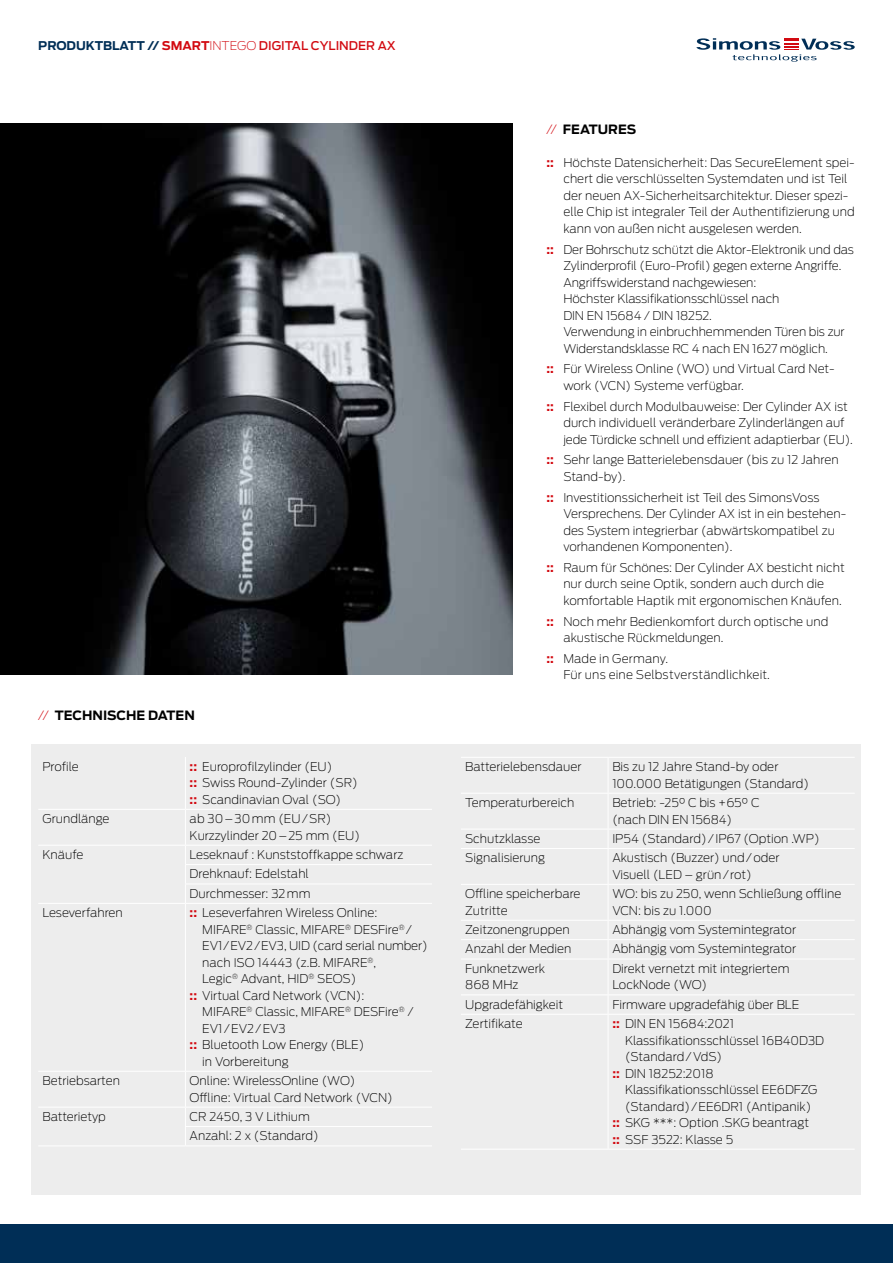
<style>
.page{position:relative;width:893px;height:1263px;background:#fff}
.page>*{position:absolute;margin:0;border:0;box-sizing:border-box;transform-origin:0 0}
.t1{font:700 12.75px "Antenna";color:#000}
.t2{font:200 12px/16.5px "Antenna";color:#000}
.t3{font:500 12px "Antenna";color:#d20a11}
.s1{font-weight:700;color:#002e56}
.s2{font-weight:700}
.s3{font-weight:200}
.s4{font-weight:200;color:#d20a11}
.s5{font-weight:700;color:#d20a11}
</style>
<div class="page">
<div style="left:0;top:1225px;width:893px;height:38px;background:#002e56"></div>
<div style="left:31px;top:744px;width:830px;height:451px;background:#ededed"></div>
<hr style="left:38px;top:809px;width:147px;height:1px;background:#fff">
<hr style="left:185px;top:809px;width:247px;height:1px;background:#fff">
<hr style="left:38px;top:845px;width:147px;height:1px;background:#fff">
<hr style="left:185px;top:845px;width:247px;height:1px;background:#fff">
<hr style="left:185px;top:864px;width:247px;height:1px;background:#fff">
<hr style="left:185px;top:883px;width:247px;height:1px;background:#fff">
<hr style="left:38px;top:903px;width:147px;height:1px;background:#fff">
<hr style="left:185px;top:903px;width:247px;height:1px;background:#fff">
<hr style="left:38px;top:1071px;width:147px;height:1px;background:#fff">
<hr style="left:185px;top:1071px;width:247px;height:1px;background:#fff">
<hr style="left:38px;top:1107px;width:147px;height:1px;background:#fff">
<hr style="left:185px;top:1107px;width:247px;height:1px;background:#fff">
<hr style="left:185px;top:1126px;width:247px;height:1px;background:#fff">
<hr style="left:38px;top:1145px;width:147px;height:1px;background:#fff">
<hr style="left:185px;top:1145px;width:247px;height:1px;background:#fff">
<hr style="left:185px;top:757px;width:1px;height:52px;background:#fff">
<hr style="left:185px;top:810px;width:1px;height:35px;background:#fff">
<svg style="left:185px;top:846px;width:1px;height:57px"></svg>
<hr style="left:185px;top:904px;width:1px;height:167px;background:#fff">
<hr style="left:185px;top:1072px;width:1px;height:35px;background:#fff">
<svg style="left:185px;top:1108px;width:1px;height:37px"></svg>
<hr style="left:461px;top:757px;width:147px;height:1px;background:#fff">
<hr style="left:608px;top:757px;width:247px;height:1px;background:#fff">
<hr style="left:461px;top:793px;width:147px;height:1px;background:#fff">
<hr style="left:608px;top:793px;width:247px;height:1px;background:#fff">
<hr style="left:461px;top:829px;width:147px;height:1px;background:#fff">
<hr style="left:608px;top:829px;width:247px;height:1px;background:#fff">
<hr style="left:461px;top:848px;width:147px;height:1px;background:#fff">
<hr style="left:608px;top:848px;width:247px;height:1px;background:#fff">
<hr style="left:461px;top:884px;width:147px;height:1px;background:#fff">
<hr style="left:608px;top:884px;width:247px;height:1px;background:#fff">
<hr style="left:461px;top:920px;width:147px;height:1px;background:#fff">
<hr style="left:608px;top:920px;width:247px;height:1px;background:#fff">
<hr style="left:461px;top:939px;width:147px;height:1px;background:#fff">
<hr style="left:608px;top:939px;width:247px;height:1px;background:#fff">
<hr style="left:461px;top:959px;width:147px;height:1px;background:#fff">
<hr style="left:608px;top:959px;width:247px;height:1px;background:#fff">
<hr style="left:461px;top:1014px;width:147px;height:1px;background:#fff">
<hr style="left:608px;top:1014px;width:247px;height:1px;background:#fff">
<hr style="left:461px;top:1149px;width:147px;height:1px;background:#fff">
<hr style="left:608px;top:1149px;width:247px;height:1px;background:#fff">
<hr style="left:608px;top:758px;width:1px;height:35px;background:#fff">
<hr style="left:608px;top:793px;width:1px;height:36px;background:#fff">
<hr style="left:608px;top:849px;width:1px;height:35px;background:#fff">
<hr style="left:608px;top:885px;width:1px;height:35px;background:#fff">
<hr style="left:608px;top:959px;width:1px;height:35px;background:#fff">
<hr style="left:608px;top:1015px;width:1px;height:134px;background:#fff">
<hr style="left:461px;top:994px;width:147px;height:1px;background:#fff">
<hr style="left:608px;top:994px;width:247px;height:1px;background:#fff">
<svg style="left:696px;top:38px;width:159px;height:24px"></svg>
<img style="left:0;top:123px;width:512px;height:551px">
<p class="t3" style="left:38px;top:37px;width:359px"><span class="s1">PRODUKTBLATT //</span> <span class="s2">SMART</span><span class="s3">INTEGO</span> DIGITAL CYLINDER AX</p>
<p class="t1" style="left:38px;top:707px;width:158px"><span class="s4">//</span> TECHNISCHE DATEN</p>
<p class="t2" style="left:43px;top:758px;width:38px">Profile</p>
<p class="t2" style="left:190px;top:758px;width:169px"><span class="s5">::</span> Europrofilzylinder (EU)<br><span class="s5">::</span> Swiss Round-Zylinder (SR) <span class="s5">::</span> Scandinavian Oval (SO)</p>
<p class="t2" style="left:43px;top:810px;width:68px">Grundlänge</p>
<p class="t2" style="left:190px;top:810px;width:172px">ab 30–30mm (EU/SR)<br>Kurzzylinder 20–25 mm (EU)</p>
<p class="t2" style="left:43px;top:846px;width:42px">Knäufe</p>
<p class="t2" style="left:190px;top:845px;width:215px;line-height:19.4px">Leseknauf : Kunststoffkappe schwarz<br>Drehknauf: Edelstahl<br>Durchmesser: 32mm</p>
<p class="t2" style="left:43px;top:904px;width:82px">Leseverfahren</p>
<p class="t2" style="left:190px;top:904px;width:189px"><span class="s5">::</span> Leseverfahren Wireless Online:</p>
<p class="t2" style="left:202px;top:921px;width:211px">MIFARE<sup>®</sup> Classic, MIFARE<sup>®</sup> DESFire<sup>®</sup> /</p>
<p class="t2" style="left:202px;top:937px;width:227px">EV1/EV2/EV3, UID (card serial number)</p>
<p class="t2" style="left:202px;top:954px;width:175px">nach ISO 14443 (z.B. MIFARE<sup>®</sup>,</p>
<p class="t2" style="left:202px;top:970px;width:156px">Legic<sup>®</sup> Advant, HID<sup>®</sup> SEOS)</p>
<p class="t2" style="left:190px;top:987px;width:176px"><span class="s5">::</span> Virtual Card Network (VCN):</p>
<p class="t2" style="left:202px;top:1003px;width:212px">MIFARE<sup>®</sup> Classic, MIFARE<sup>®</sup> DESFire<sup>®</sup> /</p>
<p class="t2" style="left:202px;top:1020px;width:85px">EV1 /EV2/EV3</p>
<p class="t2" style="left:190px;top:1036px;width:176px"><span class="s5">::</span> Bluetooth Low Energy (BLE)</p>
<p class="t2" style="left:202px;top:1053px;width:88px">in Vorbereitung</p>
<p class="t2" style="left:43px;top:1072px;width:79px">Betriebsarten</p>
<p class="t2" style="left:190px;top:1072px;width:205px">Online: WirelessOnline (WO)<br>Offline: Virtual Card Network (VCN)</p>
<p class="t2" style="left:43px;top:1108px;width:65px">Batterietyp</p>
<p class="t2" style="left:190px;top:1106px;width:131px;line-height:19.4px">CR 2450, 3 V Lithium<br>Anzahl: 2 x (Standard)</p>
<p class="t1" style="left:546px;top:120px;width:91px"><span class="s4">//</span> FEATURES</p>
<p class="t2" style="left:563px;top:154px;width:293px;text-indent:-17px"><span class="s5">::</span> Höchste Datensicherheit: Das SecureElement spei&shy;chert die verschlüsselten Systemdaten und ist Teil der neuen AX-Sicherheitsarchitektur. Dieser spezi&shy;elle Chip ist integraler Teil der Authentifizierung und kann von außen nicht ausgelesen werden.</p>
<p class="t2" style="left:563px;top:241px;width:292px;text-indent:-17px"><span class="s5">::</span> Der Bohrschutz schützt die Aktor-Elektronik und das Zylinderprofil (Euro-Profil) gegen externe Angriffe.<br>Angriffswiderstand nachgewiesen:<br>Höchster Klassifikationsschlüssel nach<br>DIN EN 15684 / DIN 18252.<br>Verwendung in einbruchhemmenden Türen bis zur Widerstandsklasse RC 4 nach EN 1627 möglich.</p>
<p class="t2" style="left:563px;top:360px;width:273px;text-indent:-17px"><span class="s5">::</span> Für Wireless Online (WO) und Virtual Card Net&shy;work (VCN) Systeme verfügbar.</p>
<p class="t2" style="left:563px;top:398px;width:291px;text-indent:-17px"><span class="s5">::</span> Flexibel durch Modulbauweise: Der Cylinder AX ist durch individuell veränderbare Zylinderlängen auf jede Türdicke schnell und effizient adaptierbar (EU).</p>
<p class="t2" style="left:563px;top:451px;width:277px;text-indent:-17px"><span class="s5">::</span> Sehr lange Batterielebensdauer (bis zu 12 Jahren<br>Stand-by).</p>
<p class="t2" style="left:563px;top:489px;width:284px;text-indent:-17px"><span class="s5">::</span> Investitionssicherheit ist Teil des SimonsVoss Versprechens. Der Cylinder AX ist in ein bestehen&shy;des System integrierbar (abwärtskompatibel zu vorhandenen Komponenten).</p>
<p class="t2" style="left:563px;top:559px;width:283px;text-indent:-17px"><span class="s5">::</span> Raum für Schönes: Der Cylinder AX besticht nicht nur durch seine Optik, sondern auch durch die komfortable Haptik mit ergonomischen Knäufen.</p>
<p class="t2" style="left:563px;top:613px;width:266px;text-indent:-17px"><span class="s5">::</span> Noch mehr Bedienkomfort durch optische und akustische Rückmeldungen.</p>
<p class="t2" style="left:563px;top:650px;width:208px;text-indent:-17px"><span class="s5">::</span> Made in Germany.<br>Für uns eine Selbstverständlichkeit.</p>
<p class="t2" style="left:465px;top:758px;width:118px">Batterielebensdauer</p>
<p class="t2" style="left:612px;top:758px;width:198px">Bis zu 12 Jahre Stand-by oder<br>100.000 Betätigungen (Standard)</p>
<p class="t2" style="left:465px;top:794px;width:111px">Temperaturbereich</p>
<p class="t2" style="left:612px;top:794px;width:149px">Betrieb: -25° C bis +65° C (nach DIN EN 15684)</p>
<p class="t2" style="left:465px;top:830px;width:77px">Schutzklasse</p>
<p class="t2" style="left:612px;top:830px;width:209px">IP54 (Standard) / IP67 (Option .WP)</p>
<p class="t2" style="left:465px;top:849px;width:81px">Signalisierung</p>
<p class="t2" style="left:612px;top:849px;width:169px">Akustisch (Buzzer) und/oder<br>Visuell (LED – grün/ rot)</p>
<p class="t2" style="left:465px;top:885px;width:117px">Offline speicherbare<br>Zutritte</p>
<p class="t2" style="left:612px;top:885px;width:231px">WO: bis zu 250, wenn Schließung offline<br>VCN: bis zu 1.000</p>
<p class="t2" style="left:465px;top:921px;width:106px">Zeitzonengruppen</p>
<p class="t2" style="left:612px;top:921px;width:185px">Abhängig vom Systemintegrator</p>
<p class="t2" style="left:465px;top:940px;width:108px">Anzahl der Medien</p>
<p class="t2" style="left:612px;top:940px;width:185px">Abhängig vom Systemintegrator</p>
<p class="t2" style="left:465px;top:960px;width:81px">Funknetzwerk<br>868 MHz</p>
<p class="t2" style="left:612px;top:960px;width:179px">Direkt vernetzt mit integriertem<br>LockNode (WO)</p>
<p class="t2" style="left:465px;top:996px;width:100px">Upgradefähigkeit</p>
<p class="t2" style="left:612px;top:996px;width:188px">Firmware upgradefähig über BLE</p>
<p class="t2" style="left:465px;top:1015px;width:59px">Zertifikate</p>
<p class="t2" style="left:612px;top:1015px;width:123px"><span class="s5">::</span> DIN EN 15684:2021</p>
<p class="t2" style="left:625px;top:1032px;width:201px">Klassifikationsschlüssel 16B40D3D</p>
<p class="t2" style="left:625px;top:1048px;width:99px">(Standard/VdS)</p>
<p class="t2" style="left:612px;top:1065px;width:103px"><span class="s5">::</span> DIN 18252:2018</p>
<p class="t2" style="left:625px;top:1081px;width:194px">Klassifikationsschlüssel EE6DFZG</p>
<p class="t2" style="left:625px;top:1098px;width:188px">(Standard) /EE6DR1 (Antipanik)</p>
<p class="t2" style="left:612px;top:1114px;width:198px"><span class="s5">::</span> SKG ***: Option .SKG beantragt</p>
<p class="t2" style="left:612px;top:1131px;width:123px"><span class="s5">::</span> SSF 3522: Klasse 5</p>
</div>
